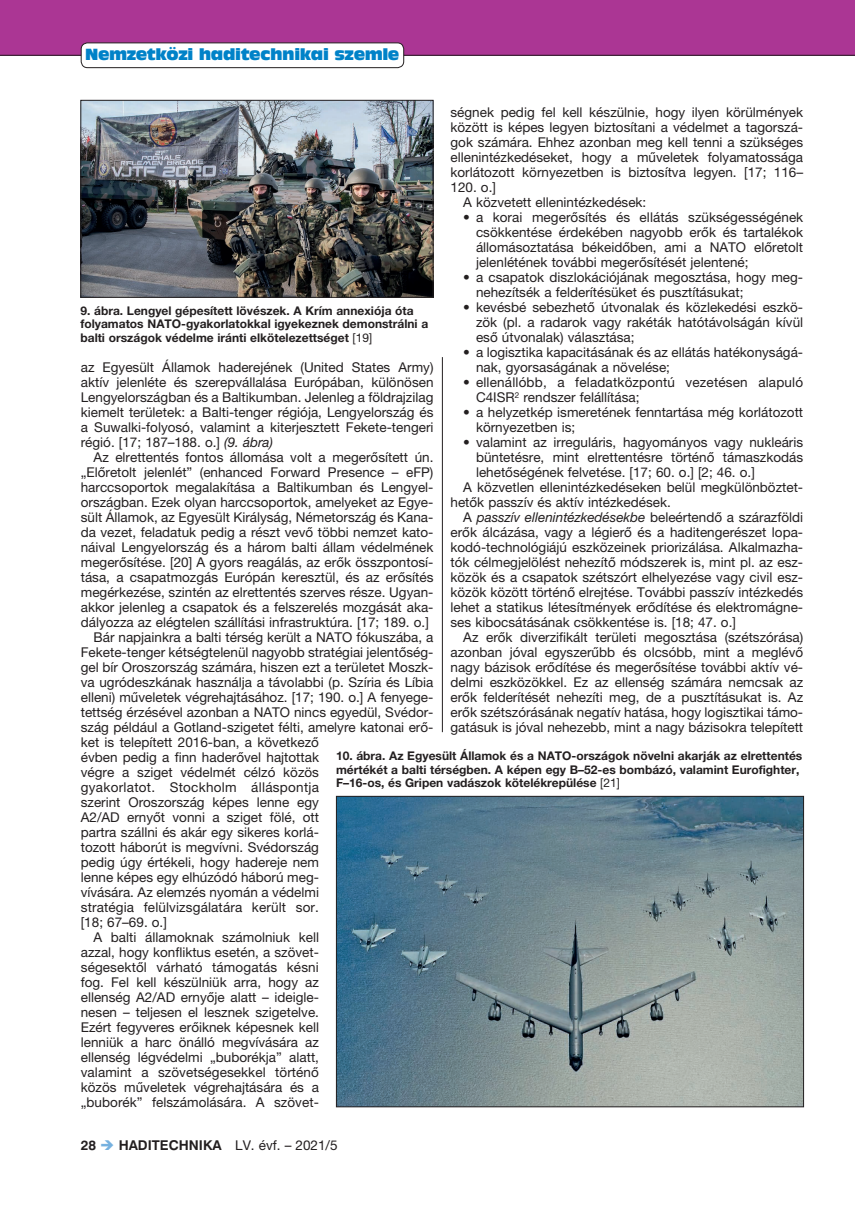
<style>
.page{position:relative;width:855px;height:1212px;background:#fff}
.page>*{position:absolute;margin:0;border:0;box-sizing:border-box;transform-origin:0 0}
.t1{font:15px "Antique Olive Compact";letter-spacing:-.02em;color:#0082c8}
.t2{font:13.5px/15px "Helvetica Neue LT Pro";color:#231f20}
.t3{font:italic 13.5px "Helvetica Neue LT Pro";color:#231f20}
.t4{font:13.5px "Helvetica Neue LT Pro";letter-spacing:.02em;color:#231f20}
.t5{font:13.5px "Swiss 721 HU Bold";color:#231f20}
.t6{font:700 12px/13.5px "Helvetica Neue LT Pro";color:#231f20}
.s1{font-style:normal}
.s2{font-weight:400}
.s3{font-style:italic}
.s4{color:#76b1df}
.s5{font-family:"Helvetica Neue LT Pro"}
</style>
<div class="page">
<div style="left:0;top:0;width:855px;height:55px;background:#ab3694"></div>
<hr style="left:0;top:55px;width:855px;height:1px;background:#231f20">
<div style="left:81px;top:43px;width:323px;height:25px;background:#fff;border-radius:6px"></div>
<div style="left:81px;top:43px;width:323px;height:25px;border:1px solid #231f20;border-radius:6px"></div>
<img style="left:82px;top:102px;width:349px;height:194px">
<div style="left:80px;top:100px;width:353px;height:198px;border:1px solid #231f20"></div>
<img style="left:338px;top:798px;width:464px;height:307px">
<div style="left:336px;top:796px;width:468px;height:311px;border:1px solid #231f20"></div>
<hr style="left:442px;top:357px;width:1px;height:375px;background:#231f20">
<p class="t1" style="left:85px;top:44px;width:316px">Nemzetközi haditechnikai szemle</p>
<p class="t2" style="left:450px;top:105px;width:354px">ségnek pedig fel kell készülnie, hogy ilyen körülmények</p>
<p class="t2" style="left:450px;top:120px;width:354px">között is képes legyen biztosítani a védelmet a tagorszá-</p>
<p class="t2" style="left:450px;top:134px;width:354px">gok számára. Ehhez azonban meg kell tenni a szükséges</p>
<p class="t2" style="left:450px;top:149px;width:354px">ellenintézkedéseket, hogy a műveletek folyamatossága</p>
<p class="t2" style="left:450px;top:164px;width:354px">korlátozott környezetben is biztosítva legyen. [17; 116–</p>
<p class="t2" style="left:450px;top:179px;width:47px">120. o.]</p>
<p class="t2" style="left:463px;top:194px;width:185px">A közvetett ellenintézkedések:</p>
<p class="t2" style="left:476px;top:209px;width:329px;text-align:justify;text-indent:-13px">• a korai megerősítés és ellátás szükségességének csökkentése érdekében nagyobb erők és tartalékok állomásoztatása békeidőben, ami a NATO előretolt jelenlétének további megerősítését jelentené;</p>
<p class="t2" style="left:476px;top:269px;width:329px;text-indent:-13px">• a csapatok diszlokációjának megosztása, hogy meg&shy;nehezítsék a felderítésüket és pusztításukat;</p>
<p class="t2" style="left:476px;top:299px;width:329px;text-align:justify;text-indent:-13px">• kevésbé sebezhető útvonalak és közlekedési eszkö&shy;zök (pl. a radarok vagy rakéták hatótávolságán kívül eső útvonalak) választása;</p>
<p class="t2" style="left:476px;top:344px;width:329px;text-indent:-13px">• a logisztika kapacitásának és az ellátás hatékonyságá&shy;nak, gyorsaságának a növelése;</p>
<p class="t2" style="left:476px;top:374px;width:329px;text-indent:-13px">• ellenállóbb, a feladatközpontú vezetésen alapuló<br>C4ISR<sup>2</sup> rendszer felállítása;</p>
<p class="t2" style="left:476px;top:405px;width:329px;text-indent:-13px">• a helyzetkép ismeretének fenntartása még korlátozott környezetben is;</p>
<p class="t2" style="left:463px;top:435px;width:341px">• valamint az irreguláris, hagyományos vagy nukleáris</p>
<p class="t2" style="left:476px;top:450px;width:329px">büntetésre, mint elrettentésre történő támaszkodás</p>
<p class="t2" style="left:476px;top:465px;width:280px">lehetőségének felvetése. [17; 60. o.] [2; 46. o.]</p>
<p class="t2" style="left:463px;top:480px;width:340px">A közvetlen ellenintézkedéseken belül megkülönböztet-</p>
<p class="t2" style="left:450px;top:495px;width:222px">hetők passzív és aktív intézkedések.</p>
<p class="t3" style="left:463px;top:509px;width:341px"><span class="s1">A</span> passzív ellenintézkedésekbe <span class="s1">beleértendő a szárazföldi</span></p>
<p class="t2" style="left:450px;top:525px;width:353px">erők álcázása, vagy a légierő és a haditengerészet lopa-</p>
<p class="t2" style="left:450px;top:540px;width:354px">kodó-technológiájú eszközeinek priorizálása. Alkalmazha-</p>
<p class="t2" style="left:450px;top:555px;width:354px">tók célmegjelölést nehezítő módszerek is, mint pl. az esz-</p>
<p class="t2" style="left:450px;top:570px;width:354px">közök és a csapatok szétszórt elhelyezése vagy civil esz-</p>
<p class="t2" style="left:450px;top:585px;width:354px">közök között történő elrejtése. További passzív intézkedés</p>
<p class="t2" style="left:450px;top:600px;width:354px">lehet a statikus létesítmények erődítése és elektromágne-</p>
<p class="t2" style="left:450px;top:615px;width:287px">ses kibocsátásának csökkentése is. [18; 47. o.]</p>
<p class="t2" style="left:463px;top:630px;width:341px">Az erők diverzifikált területi megosztása (szétszórása)</p>
<p class="t2" style="left:450px;top:645px;width:354px">azonban jóval egyszerűbb és olcsóbb, mint a meglévő</p>
<p class="t2" style="left:450px;top:660px;width:354px">nagy bázisok erődítése és megerősítése további aktív vé-</p>
<p class="t2" style="left:450px;top:675px;width:354px">delmi eszközökkel. Ez az ellenség számára nemcsak az</p>
<p class="t2" style="left:450px;top:690px;width:354px">erők felderítését nehezíti meg, de a pusztításukat is. Az</p>
<p class="t2" style="left:450px;top:705px;width:354px">erők szétszórásának negatív hatása, hogy logisztikai támo-</p>
<p class="t2" style="left:450px;top:720px;width:354px">gatásuk is jóval nehezebb, mint a nagy bázisokra telepített</p>
<p class="t6" style="left:80px;top:303px;width:349px">9. ábra. Lengyel gépesített lövészek. A Krím annexiója óta folyamatos NATO-gyakorlatokkal igyekeznek demonstrálni a balti országok védelme iránti elkötelezettséget <span class="s2">[19]</span></p>
<p class="t2" style="left:81px;top:360px;width:354px;text-align:justify">az Egyesült Államok haderejének (United States Army) aktív jelenléte és szerepvállalása Európában, különösen Lengyelországban és a Baltikumban. Jelenleg a földrajzilag kiemelt területek: a Balti-tenger régiója, Lengyelország és a Suwalki-folyosó, valamint a kiterjesztett Fekete-tengeri régió. [17; 187–188. o.] <span class="s3">(9. ábra)</span></p>
<p class="t2" style="left:94px;top:450px;width:341px">Az elrettentés fontos állomása volt a megerősített ún.</p>
<p class="t2" style="left:81px;top:465px;width:354px">„Előretolt jelenlét” (enhanced Forward Presence – eFP)</p>
<p class="t2" style="left:81px;top:480px;width:353px">harccsoportok megalakítása a Baltikumban és Lengyel-</p>
<p class="t2" style="left:81px;top:495px;width:354px">országban. Ezek olyan harccsoportok, amelyeket az Egye-</p>
<p class="t2" style="left:81px;top:510px;width:354px">sült Államok, az Egyesült Királyság, Németország és Kana-</p>
<p class="t2" style="left:81px;top:525px;width:354px">da vezet, feladatuk pedig a részt vevő többi nemzet kato-</p>
<p class="t2" style="left:81px;top:540px;width:354px">náival Lengyelország és a három balti állam védelmének</p>
<p class="t2" style="left:81px;top:555px;width:353px">megerősítése. [20] A gyors reagálás, az erők összpontosí-</p>
<p class="t2" style="left:81px;top:570px;width:354px">tása, a csapatmozgás Európán keresztül, és az erősítés</p>
<p class="t2" style="left:81px;top:585px;width:354px">megérkezése, szintén az elrettentés szerves része. Ugyan-</p>
<p class="t2" style="left:81px;top:600px;width:354px">akkor jelenleg a csapatok és a felszerelés mozgását aka-</p>
<p class="t2" style="left:81px;top:615px;width:349px">dályozza az elégtelen szállítási infrastruktúra. [17; 189. o.]</p>
<p class="t2" style="left:94px;top:630px;width:341px">Bár napjainkra a balti térség került a NATO fókuszába, a</p>
<p class="t2" style="left:81px;top:645px;width:354px">Fekete-tenger kétségtelenül nagyobb stratégiai jelentőség-</p>
<p class="t2" style="left:81px;top:660px;width:354px">gel bír Oroszország számára, hiszen ezt a területet Moszk-</p>
<p class="t2" style="left:81px;top:675px;width:354px">va ugródeszkának használja a távolabbi (p. Szíria és Líbia</p>
<p class="t2" style="left:81px;top:690px;width:354px">elleni) műveletek végrehajtásához. [17; 190. o.] A fenyege-</p>
<p class="t2" style="left:81px;top:705px;width:354px">tettség érzésével azonban a NATO nincs egyedül, Svédor-</p>
<p class="t2" style="left:81px;top:720px;width:354px">szág például a Gotland-szigetet félti, amelyre katonai erő-</p>
<p class="t2" style="left:81px;top:735px;width:240px">ket is telepített 2016-ban, a következő</p>
<p class="t2" style="left:81px;top:750px;width:240px">évben pedig a finn haderővel hajtottak</p>
<p class="t2" style="left:81px;top:765px;width:240px">végre a sziget védelmét célzó közös</p>
<p class="t4" style="left:81px;top:779px;width:240px">gyakorlatot. Stockholm álláspontja</p>
<p class="t2" style="left:81px;top:795px;width:240px">szerint Oroszország képes lenne egy</p>
<p class="t2" style="left:81px;top:810px;width:240px">A2/AD ernyőt vonni a sziget fölé, ott</p>
<p class="t2" style="left:81px;top:825px;width:240px">partra szállni és akár egy sikeres korlá-</p>
<p class="t2" style="left:81px;top:840px;width:240px">tozott háborút is megvívni. Svédország</p>
<p class="t2" style="left:81px;top:855px;width:240px">pedig úgy értékeli, hogy hadereje nem</p>
<p class="t2" style="left:81px;top:870px;width:238px">lenne képes egy elhúzódó háború meg-</p>
<p class="t2" style="left:81px;top:885px;width:240px">vívására. Az elemzés nyomán a védelmi</p>
<p class="t2" style="left:81px;top:900px;width:240px">stratégia felülvizsgálatára került sor.</p>
<p class="t2" style="left:81px;top:915px;width:88px">[18; 67–69. o.]</p>
<p class="t2" style="left:94px;top:930px;width:227px">A balti államoknak számolniuk kell</p>
<p class="t2" style="left:81px;top:945px;width:240px">azzal, hogy konfliktus esetén, a szövet-</p>
<p class="t2" style="left:81px;top:960px;width:239px">ségesektől várható támogatás késni</p>
<p class="t2" style="left:81px;top:975px;width:240px">fog. Fel kell készülniük arra, hogy az</p>
<p class="t2" style="left:81px;top:990px;width:240px">ellenség A2/AD ernyője alatt – ideigle-</p>
<p class="t2" style="left:81px;top:1005px;width:240px">nesen – teljesen el lesznek szigetelve.</p>
<p class="t2" style="left:81px;top:1020px;width:240px">Ezért fegyveres erőiknek képesnek kell</p>
<p class="t2" style="left:81px;top:1035px;width:240px">lenniük a harc önálló megvívására az</p>
<p class="t2" style="left:81px;top:1050px;width:240px">ellenség légvédelmi „buborékja” alatt,</p>
<p class="t2" style="left:81px;top:1065px;width:239px">valamint a szövetségesekkel történő</p>
<p class="t2" style="left:81px;top:1079px;width:240px">közös műveletek végrehajtására és a</p>
<p class="t2" style="left:81px;top:1094px;width:238px">„buborék” felszámolására. A szövet-</p>
<p class="t6" style="left:336px;top:749px;width:468px">10. ábra. Az Egyesült Államok és a NATO-országok növelni akarják az elrettentés mértékét a balti térségben. A képen egy B–52-es bombázó, valamint Eurofighter,<br>F–16-os, és Gripen vadászok kötelékrepülése <span class="s2">[21]</span></p>
<p class="t5" style="left:81px;top:1137px;width:258px">28 <span class="s4">➔</span> HADITECHNIKA <span class="s5">LV. évf. – 2021/5</span></p>
</div>
